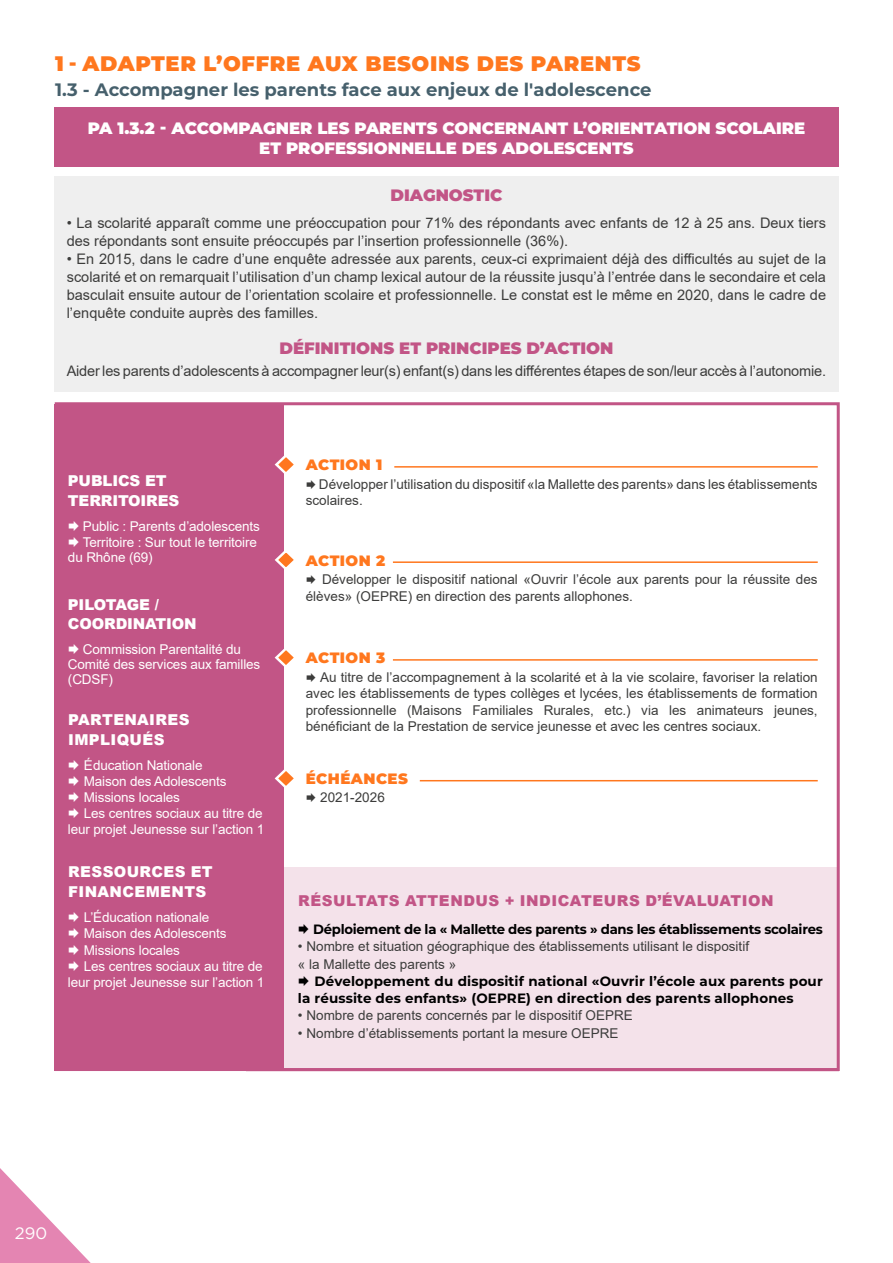
<style>
.page{position:relative;width:893px;height:1263px;background:#fff}
.page>*{position:absolute;margin:0;border:0;box-sizing:border-box;transform-origin:0 0}
.t1{font:900 21px "Montserrat";letter-spacing:.03em;color:#ff771e}
.t2{font:700 18px "Montserrat";color:#46606c}
.t3{font:900 16.5px/19.8px "Montserrat";color:#fff;text-align:center}
.t4{font:900 16.5px "Montserrat";color:#c25586}
.t5{font:16.5px "Gotham";color:#fff}
.t6{font:900 15px/19.5px "Arial";letter-spacing:.01em;color:#fff}
.t7{font:900 15px "Arial";letter-spacing:.035em;color:#c25586}
.t8{font:900 15px/19.5px "Arial";letter-spacing:-.01em;color:#fff}
.t9{font:900 15px "Montserrat";letter-spacing:.03em;color:#ff771e}
.t10{font:14.55px/18px "Arial";color:#3c3c3b}
.t11{font:13.5px/16.5px "Arial";color:#3c3c3b}
.t12{font:13.5px/15px "Arial";letter-spacing:-.01em;color:#fff}
.t13{font:700 13.5px/17.2px "Montserrat";letter-spacing:.01em;color:#000}
.t14{font:700 13.5px "Montserrat";letter-spacing:-.02em;color:#000}
.s1{font-size:19.5px}
</style>
<div class="page">
<svg style="left:0;top:1168px;width:91px;height:95px"></svg>
<div style="left:55px;top:108px;width:784px;height:59px;background:#c25586"></div>
<div style="left:246px;top:868px;width:593px;height:204px;background:#f4e2ea"></div>
<div style="left:54px;top:176px;width:785px;height:216px;background:#efefef"></div>
<div style="left:55px;top:404px;width:229px;height:667px;background:#c25586"></div>
<hr style="left:394px;top:466px;width:424px;height:2px;background:#ff771e">
<svg style="left:274px;top:456px;width:20px;height:18px"></svg>
<hr style="left:393px;top:561px;width:425px;height:2px;background:#ff771e">
<svg style="left:274px;top:551px;width:20px;height:18px"></svg>
<hr style="left:393px;top:659px;width:425px;height:2px;background:#ff771e">
<svg style="left:274px;top:649px;width:20px;height:18px"></svg>
<hr style="left:420px;top:780px;width:398px;height:1px;background:#ff771e">
<svg style="left:274px;top:769px;width:20px;height:19px"></svg>
<h1 class="t1" style="left:55px;top:48px;width:587px">1 <span class="s1">-</span> ADAPTER L’OFFRE AUX BESOINS DES PARENTS</h1>
<h2 class="t2" style="left:55px;top:77px;width:598px">1.3 - Accompagner les parents face aux enjeux de l'adolescence</h2>
<p class="t3" style="left:88px;top:117px;width:719px">PA 1.3.2 - ACCOMPAGNER LES PARENTS CONCERNANT L’ORIENTATION SCOLAIRE<br>ET PROFESSIONNELLE DES ADOLESCENTS</p>
<p class="t4" style="left:390px;top:183px;width:114px">DIAGNOSTIC</p>
<p class="t10" style="left:67px;top:214px;width:761px">• La scolarité apparaît comme une préoccupation pour 71% des répondants avec enfants de 12 à 25 ans. Deux tiers des répondants sont ensuite préoccupés par l’insertion professionnelle (36%).</p>
<p class="t10" style="left:67px;top:250px;width:761px;text-align:justify">• En 2015, dans le cadre d’une enquête adressée aux parents, ceux-ci exprimaient déjà des difficultés au sujet de la scolarité et on remarquait l’utilisation d’un champ lexical autour de la réussite jusqu’à l’entrée dans le secondaire et cela basculait ensuite autour de l’orientation scolaire et professionnelle. Le constat est le même en 2020, dans le cadre de l’enquête conduite auprès des familles.</p>
<p class="t4" style="left:279px;top:336px;width:335px">DÉFINITIONS ET PRINCIPES D’ACTION</p>
<p class="t10" style="left:67px;top:362px;width:761px">Aider les parents d’adolescents à accompagner leur(s) enfant(s) dans les différentes étapes de son/leur accès à l’autonomie.</p>
<p class="t8" style="left:68px;top:471px;width:113px">PUBLICS ET<br>TERRITOIRES</p>
<p class="t12" style="left:83px;top:518px;width:178px">Public : Parents d’adolescents</p>
<p class="t12" style="left:83px;top:534px;width:175px">Territoire : Sur tout le territoire</p>
<p class="t12" style="left:68px;top:549px;width:86px">du Rhône (69)</p>
<p class="t8" style="left:68px;top:594px;width:130px">PILOTAGE /<br>COORDINATION</p>
<p class="t12" style="left:68px;top:642px;width:194px;text-indent:15px">Commission Parentalité du<br>Comité des services aux familles (CDSF)</p>
<p class="t6" style="left:68px;top:710px;width:123px">PARTENAIRES<br>IMPLIQUÉS</p>
<p class="t12" style="left:84px;top:757px;width:120px">Éducation Nationale</p>
<p class="t12" style="left:84px;top:773px;width:144px">Maison des Adolescents</p>
<p class="t12" style="left:84px;top:790px;width:98px">Missions locales</p>
<p class="t12" style="left:84px;top:806px;width:181px">Les centres sociaux au titre de</p>
<p class="t12" style="left:68px;top:822px;width:198px">leur projet Jeunesse sur l’action 1</p>
<p class="t6" style="left:68px;top:861px;width:146px">RESSOURCES ET<br>FINANCEMENTS</p>
<p class="t12" style="left:84px;top:909px;width:127px">L’Éducation nationale</p>
<p class="t12" style="left:84px;top:926px;width:144px">Maison des Adolescents</p>
<p class="t12" style="left:84px;top:942px;width:98px">Missions locales</p>
<p class="t12" style="left:84px;top:959px;width:181px">Les centres sociaux au titre de</p>
<p class="t12" style="left:68px;top:975px;width:198px">leur projet Jeunesse sur l’action 1</p>
<p class="t9" style="left:306px;top:454px;width:78px">ACTION 1</p>
<p class="t11" style="left:306px;top:476px;width:513px;text-indent:13px">Développer l’utilisation du dispositif «la Mallette des parents» dans les établissements scolaires.</p>
<p class="t9" style="left:306px;top:549px;width:81px">ACTION 2</p>
<p class="t11" style="left:306px;top:571px;width:513px;text-indent:16px">Développer le dispositif national «Ouvrir l’école aux parents pour la réussite des élèves» (OEPRE) en direction des parents allophones.</p>
<p class="t9" style="left:306px;top:647px;width:81px">ACTION 3</p>
<p class="t11" style="left:306px;top:669px;width:513px;text-align:justify;text-indent:14px">Au titre de l’accompagnement à la scolarité et à la vie scolaire, favoriser la relation avec les établissements de types collèges et lycées, les établissements de formation professionnelle (Maisons Familiales Rurales, etc.) via les animateurs jeunes, bénéficiant de la Prestation de service jeunesse et avec les centres sociaux.</p>
<p class="t9" style="left:306px;top:768px;width:104px">ÉCHÉANCES</p>
<p class="t11" style="left:320px;top:789px;width:66px">2021-2026</p>
<p class="t7" style="left:298px;top:890px;width:477px">RÉSULTATS ATTENDUS + INDICATEURS D’ÉVALUATION</p>
<p class="t14" style="left:313px;top:919px;width:511px">Déploiement de la « Mallette des parents » dans les établissements scolaires</p>
<p class="t11" style="left:298px;top:938px;width:453px;line-height:17.2px">• Nombre et situation géographique des établissements utilisant le dispositif « la Mallette des parents »</p>
<p class="t13" style="left:298px;top:972px;width:526px;text-indent:17px">Développement du dispositif national «Ouvrir l’école aux parents pour la réussite des enfants» (OEPRE) en direction des parents allophones</p>
<p class="t11" style="left:298px;top:1007px;width:336px">• Nombre de parents concernés par le dispositif OEPRE</p>
<p class="t11" style="left:298px;top:1024px;width:322px">• Nombre d’établissements portant la mesure OEPRE</p>
<p class="t5" style="left:15px;top:1222px;width:34px">290</p>
</div>
